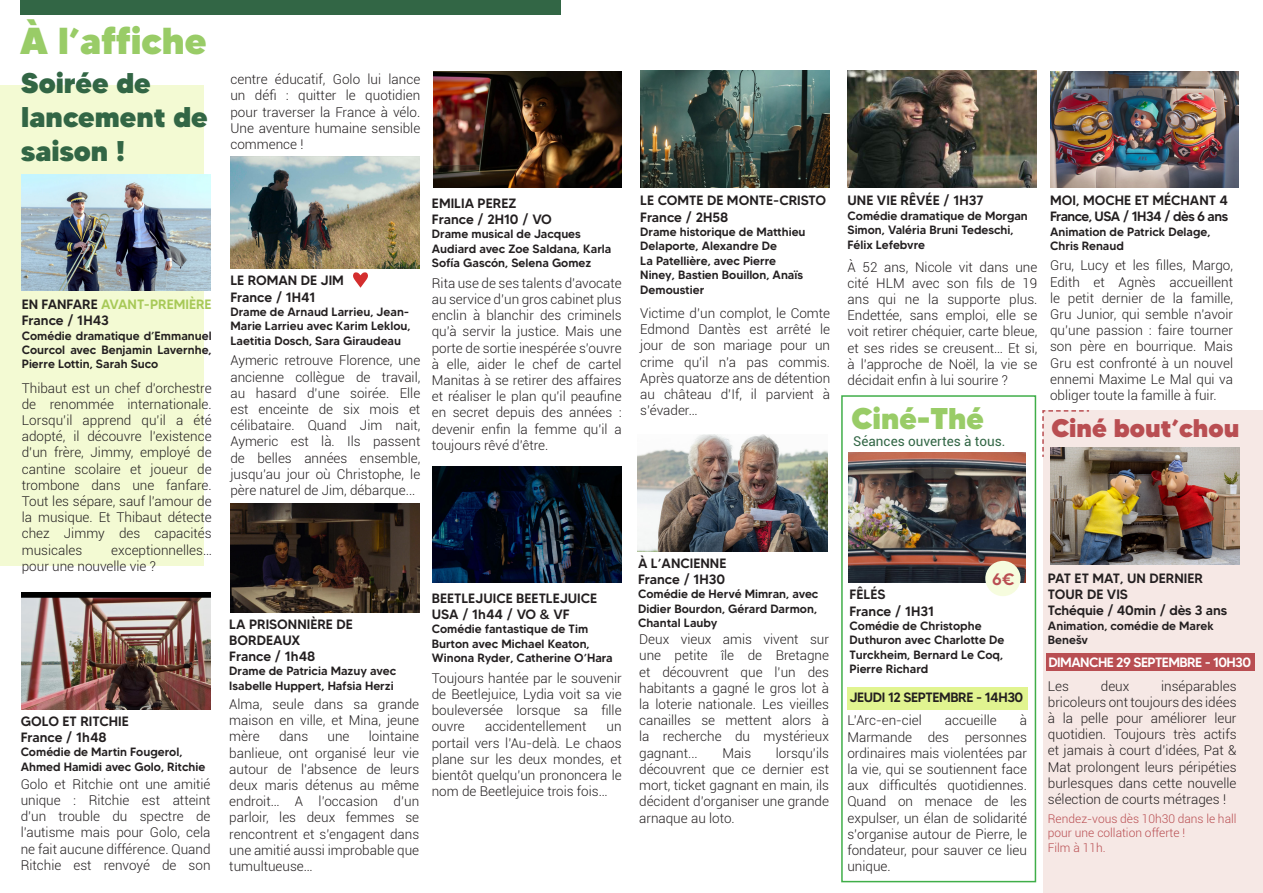
<style>
.page{position:relative;width:1263px;height:893px;background:#fff}
.page>*{position:absolute;margin:0;border:0;box-sizing:border-box;transform-origin:0 0}
.t1{font:900 37.5px "MADETOMMY";color:#99cc67}
.t2{font:900 30px "MADETOMMY";color:#99cc67}
.t3{font:900 28.5px/34.2px "MADETOMMY";color:#326645}
.t4{font:900 25.5px "MADETOMMY";color:#b94e52}
.t5{font:500 16.5px "MADETOMMY";color:#b94e52}
.t6{font:300 13.5px/16.2px "Roboto";color:#231f20;text-align:justify}
.t7{font:500 13.5px/16.2px "MADETOMMY";color:#231f20}
.t8{font:500 13.5px "MADETOMMY";letter-spacing:-.04em;color:#fff}
.t9{font:500 13.5px "MADETOMMY";color:#a7c957}
.t10{font:500 13.5px "MADETOMMY";letter-spacing:-.04em;color:#231f20}
.t11{font:500 13.5px "MADETOMMY";letter-spacing:-.03em;color:#231f20}
.t12{font:13.5px "Roboto";color:#326645}
.t13{font:500 12px/14.4px "MADETOMMY";color:#231f20}
.t14{font:300 12px/14.4px "Roboto";color:#b94e52}
.s1{color:#231f20}
</style>
<div class="page">
<div style="left:0;top:85px;width:203px;height:481px;background:#f3fad3"></div>
<img style="left:22px;top:174px;width:189px;height:117px">
<img style="left:640px;top:70px;width:189px;height:117px">
<div style="left:20px;top:0;width:540px;height:14px;background:#326645"></div>
<img style="left:230px;top:156px;width:189px;height:112px">
<img style="left:433px;top:71px;width:189px;height:117px">
<img style="left:1050px;top:71px;width:189px;height:117px">
<img style="left:638px;top:435px;width:190px;height:116px">
<img style="left:230px;top:504px;width:189px;height:108px">
<img style="left:433px;top:466px;width:189px;height:117px">
<div style="left:847px;top:687px;width:181px;height:22px;background:#e1f490"></div>
<div style="left:841px;top:395px;width:195px;height:487px;border:2px solid #40ae49"></div>
<img style="left:848px;top:453px;width:178px;height:129px">
<div style="left:985px;top:561px;width:35px;height:35px;background:#f6fcde;border-radius:50%"></div>
<svg style="left:353px;top:272px;width:15px;height:16px"></svg>
<img style="left:22px;top:592px;width:189px;height:117px">
<div style="left:1043px;top:411px;width:220px;height:482px;background:#f6e8e5"></div>
<div style="left:1046px;top:654px;width:208px;height:17px;background:#b94e52"></div>
<img style="left:1050px;top:447px;width:189px;height:117px">
<img style="left:847px;top:70px;width:189px;height:117px">
<svg style="left:1042px;top:410px;width:48px;height:48px"></svg>
<p class="t1" style="left:20px;top:17px;width:188px">À l’affiche</p>
<p class="t3" style="left:21px;top:65px;width:188px">Soirée de lancement de saison !</p>
<p class="t9" style="left:22px;top:296px;width:191px"><span class="s1">EN FANFARE</span> AVANT-PREMIÈRE</p>
<p class="t7" style="left:22px;top:312px;width:89px">France / 1H43</p>
<p class="t13" style="left:22px;top:328px;width:191px;text-align:justify">Comédie dramatique d’Emmanuel Courcol avec Benjamin Lavernhe, Pierre Lottin, Sarah Suco</p>
<p class="t6" style="left:22px;top:379px;width:191px;text-align:left">Thibaut est un chef d’orchestre de renommée internationale.<br>Lorsqu’il apprend qu’il a été adopté, il découvre l’existence d’un frère, Jimmy, employé de cantine scolaire et joueur de trombone dans une fanfare.<br>Tout les sépare, sauf l’amour de la musique. Et Thibaut détecte chez Jimmy des capacités musicales</p>
<p class="t6" style="left:22px;top:541px;width:191px;text-indent:90px">exceptionnelles… pour une nouvelle vie ?</p>
<p class="t7" style="left:21px;top:713px;width:110px">GOLO ET RITCHIE</p>
<p class="t7" style="left:21px;top:729px;width:88px">France / 1h48</p>
<p class="t13" style="left:21px;top:745px;width:186px">Comédie de Martin Fougerol,<br>Ahmed Hamidi avec Golo, Ritchie</p>
<p class="t6" style="left:21px;top:775px;width:191px">Golo et Ritchie ont une amitié unique : Ritchie est atteint d’un trouble du spectre de l’autisme mais pour Golo, cela ne fait aucune différence. Quand Ritchie est renvoyé de son</p>
<p class="t6" style="left:230px;top:71px;width:191px">centre éducatif, Golo lui lance un défi : quitter le quotidien pour traverser la France à vélo.<br>Une aventure humaine sensible commence !</p>
<p class="t7" style="left:230px;top:272px;width:115px">LE ROMAN DE JIM</p>
<p class="t7" style="left:230px;top:289px;width:87px">France / 1H41</p>
<p class="t13" style="left:230px;top:305px;width:182px;text-align:justify">Drame de Arnaud Larrieu, Jean-Marie Larrieu avec Karim Leklou, Laetitia Dosch, Sara Giraudeau</p>
<p class="t6" style="left:230px;top:352px;width:191px">Aymeric retrouve Florence, une ancienne collègue de travail, au hasard d’une soirée. Elle est enceinte de six mois et célibataire. Quand Jim nait, Aymeric est là. Ils passent de belles années ensemble, jusqu’au jour où Christophe, le père naturel de Jim, débarque...</p>
<p class="t7" style="left:432px;top:195px;width:86px">EMILIA PEREZ</p>
<p class="t7" style="left:432px;top:211px;width:121px">France / 2H10 / VO</p>
<p class="t13" style="left:432px;top:227px;width:181px">Drame musical de Jacques<br>Audiard avec Zoe Saldana, Karla<br>Sofía Gascón, Selena Gomez</p>
<p class="t6" style="left:432px;top:274px;width:191px">Rita use de ses talents d’avocate au service d’un gros cabinet plus enclin à blanchir des criminels qu’à servir la justice. Mais une porte de sortie inespérée s’ouvre à elle, aider le chef de cartel Manitas à se retirer des affaires et réaliser le plan qu’il peaufine en secret depuis des années : devenir enfin la femme qu’il a toujours rêvé d’être.</p>
<p class="t7" style="left:640px;top:192px;width:187px">LE COMTE DE MONTE-CRISTO</p>
<p class="t7" style="left:640px;top:209px;width:90px">France / 2H58</p>
<p class="t13" style="left:640px;top:224px;width:167px">Drame historique de Matthieu<br>Delaporte, Alexandre De<br>La Patellière, avec Pierre<br>Niney, Bastien Bouillon, Anaïs<br>Demoustier</p>
<p class="t6" style="left:640px;top:305px;width:191px">Victime d’un complot, le Comte Edmond Dantès est arrêté le jour de son mariage pour un crime qu’il n’a pas commis.<br>Après quatorze ans de détention au château d’If, il parvient à s’évader…</p>
<p class="t7" style="left:847px;top:192px;width:137px">UNE VIE RÊVÉE / 1H37</p>
<p class="t13" style="left:847px;top:208px;width:182px">Comédie dramatique de Morgan<br>Simon, Valéria Bruni Tedeschi,<br>Félix Lefebvre</p>
<p class="t6" style="left:847px;top:258px;width:191px">À 52 ans, Nicole vit dans une cité HLM avec son fils de 19 ans qui ne la supporte plus.<br>Endettée, sans emploi, elle se voit retirer chéquier, carte bleue, et ses rides se creusent… Et si, à l’approche de Noël, la vie se décidait enfin à lui sourire ?</p>
<p class="t2" style="left:851px;top:400px;width:134px">Ciné-Thé</p>
<p class="t12" style="left:853px;top:432px;width:154px">Séances ouvertes à tous.</p>
<p class="t7" style="left:1050px;top:192px;width:180px">MOI, MOCHE ET MÉCHANT 4</p>
<p class="t10" style="left:1050px;top:208px;width:179px">France, USA / 1H34 / dès 6 ans</p>
<p class="t13" style="left:1050px;top:224px;width:162px">Animation de Patrick Delage,<br>Chris Renaud</p>
<p class="t6" style="left:1050px;top:257px;width:184px">Gru, Lucy et les filles, Margo, Edith et Agnès accueillent le petit dernier de la famille, Gru Junior, qui semble n’avoir qu’une passion : faire tourner son père en bourrique. Mais Gru est confronté à un nouvel ennemi Maxime Le Mal qui va obliger toute la famille à fuir.</p>
<p class="t4" style="left:1051px;top:412px;width:190px">Ciné bout’chou</p>
<p class="t7" style="left:432px;top:590px;width:167px">BEETLEJUICE BEETLEJUICE</p>
<p class="t7" style="left:432px;top:606px;width:140px">USA / 1h44 / VO &amp; VF</p>
<p class="t13" style="left:432px;top:622px;width:183px">Comédie fantastique de Tim<br>Burton avec Michael Keaton,<br>Winona Ryder, Catherine O’Hara</p>
<p class="t7" style="left:229px;top:616px;width:125px">LA PRISONNIÈRE DE<br>BORDEAUX</p>
<p class="t7" style="left:229px;top:648px;width:88px">France / 1h48</p>
<p class="t13" style="left:229px;top:664px;width:168px">Drame de Patricia Mazuy avec<br>Isabelle Huppert, Hafsia Herzi</p>
<p class="t6" style="left:432px;top:669px;width:191px">Toujours hantée par le souvenir de Beetlejuice, Lydia voit sa vie bouleversée lorsque sa fille ouvre</p>
<p class="t6" style="left:229px;top:696px;width:191px">Alma, seule dans sa grande maison en ville, et Mina, jeune mère</p>
<p class="t6" style="left:485px;top:718px;width:103px">accidentellement</p>
<p class="t6" style="left:432px;top:718px;width:191px;text-indent:175px">un portail vers l’Au-delà. Le chaos plane sur les deux mondes, et bientôt quelqu’un prononcera le nom de Beetlejuice trois fois…</p>
<p class="t6" style="left:229px;top:728px;width:191px;text-indent:140px">lointaine banlieue, ont organisé leur vie autour de l’absence de leurs deux maris détenus au même endroit… A l’occasion d’un parloir, les deux femmes se rencontrent et s’engagent dans une amitié aussi improbable que tumultueuse…</p>
<p class="t6" style="left:279px;top:728px;width:31px">dans</p>
<p class="t6" style="left:328px;top:728px;width:23px">une</p>
<p class="t7" style="left:638px;top:555px;width:90px">À L’ANCIENNE</p>
<p class="t7" style="left:638px;top:571px;width:89px">France / 1H30</p>
<p class="t13" style="left:638px;top:587px;width:182px">Comédie de Hervé Mimran, avec</p>
<p class="t13" style="left:638px;top:601px;width:181px">Didier Bourdon, Gérard Darmon,<br>Chantal Lauby</p>
<p class="t6" style="left:639px;top:631px;width:191px">Deux vieux amis vivent sur une petite île de Bretagne et découvrent que l’un des habitants a gagné le gros lot à la loterie nationale. Les vieilles canailles se mettent alors à la recherche du mystérieux gagnant...</p>
<p class="t6" style="left:639px;top:744px;width:191px;text-indent:137px">lorsqu’ils découvrent que ce dernier est mort, ticket gagnant en main, ils décident d’organiser une grande arnaque au loto.</p>
<p class="t6" style="left:722px;top:744px;width:30px">Mais</p>
<p class="t5" style="left:992px;top:569px;width:24px">6€</p>
<p class="t7" style="left:849px;top:586px;width:37px">FÊLÉS</p>
<p class="t7" style="left:849px;top:603px;width:86px">France / 1H31</p>
<p class="t13" style="left:849px;top:618px;width:156px">Comédie de Christophe<br>Duthuron avec Charlotte De<br>Turckheim, Bernard Le Coq,<br>Pierre Richard</p>
<p class="t11" style="left:850px;top:689px;width:175px">JEUDI 12 SEPTEMBRE - 14H30</p>
<p class="t6" style="left:847px;top:712px;width:76px">L’Arc-en-ciel</p>
<p class="t6" style="left:945px;top:712px;width:53px">accueille</p>
<p class="t6" style="left:847px;top:712px;width:181px;text-indent:172px">à Marmande des personnes ordinaires mais violentées par la vie, qui se soutiennent face aux difficultés quotidiennes.<br>Quand on menace de les expulser, un élan de solidarité s’organise autour de Pierre, le fondateur, pour sauver ce lieu unique.</p>
<p class="t7" style="left:1048px;top:570px;width:156px">PAT ET MAT, UN DERNIER<br>TOUR DE VIS</p>
<p class="t7" style="left:1048px;top:602px;width:181px">Tchéquie / 40min / dès 3 ans</p>
<p class="t13" style="left:1048px;top:618px;width:167px">Animation, comédie de Marek<br>Benešv</p>
<p class="t8" style="left:1048px;top:654px;width:204px">DIMANCHE 29 SEPTEMBRE - 10H30</p>
<p class="t6" style="left:1048px;top:677px;width:23px">Les</p>
<p class="t6" style="left:1101px;top:677px;width:30px">deux</p>
<p class="t6" style="left:1048px;top:677px;width:190px;text-indent:113px">inséparables bricoleurs ont toujours des idées à la pelle pour améliorer leur quotidien. Toujours très actifs et jamais à court d’idées, Pat &amp; Mat prolongent leurs péripéties burlesques dans cette nouvelle sélection de courts métrages !</p>
<p class="t14" style="left:1048px;top:811px;width:190px">Rendez-vous dès 10h30 dans le hall pour une collation offerte !</p>
<p class="t14" style="left:1048px;top:840px;width:59px">Film à 11h.</p>
</div>
